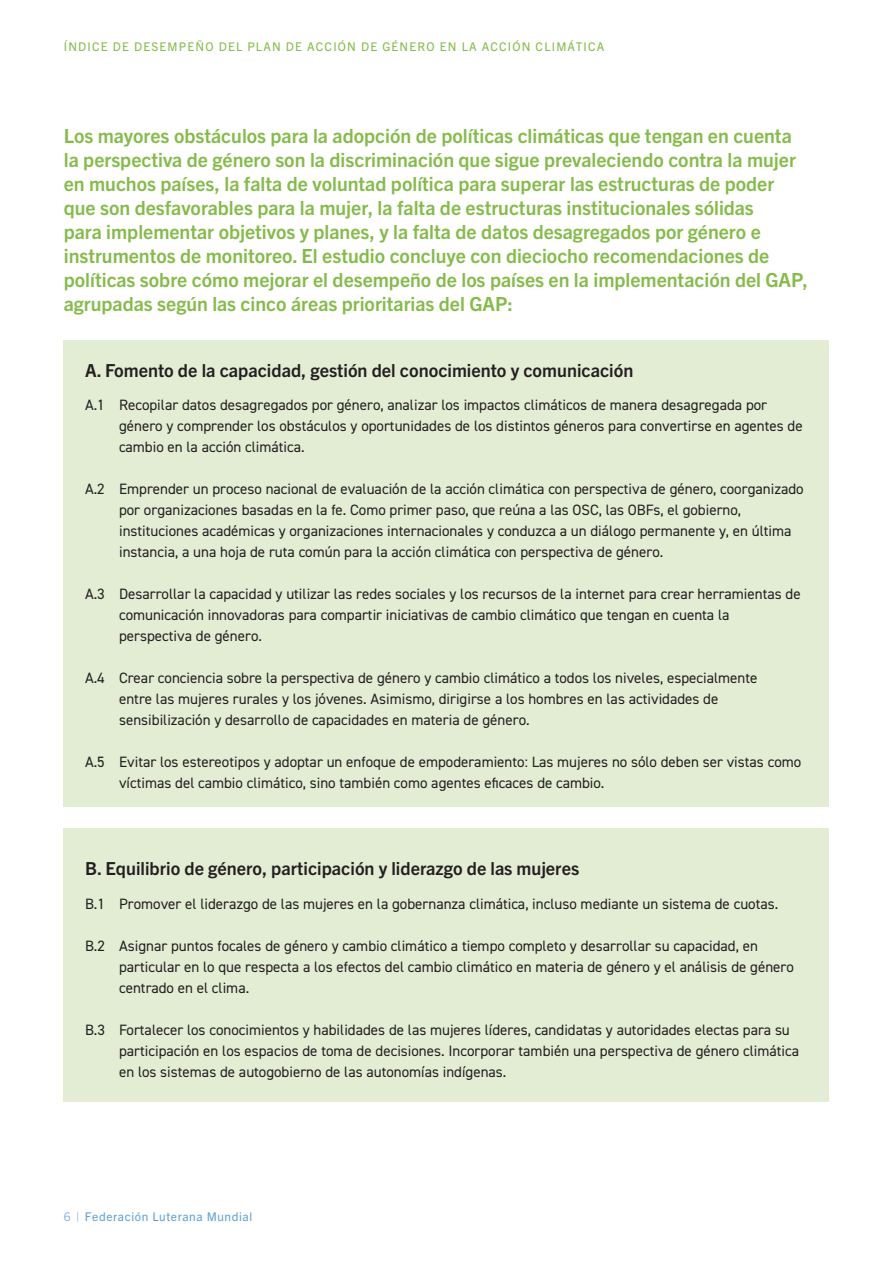
<style>
.page{position:relative;width:893px;height:1263px;background:#fff}
.page>*{position:absolute;margin:0;border:0;box-sizing:border-box;transform-origin:0 0}
.LWF_First_para_highlight{font:700 19.5px/24px "Trade Gothic Next LT Pro";color:#84bc47}
.t1{font:700 18px "Trade Gothic Next LT Pro";color:#231f20}
.LWF_Text_Regular{font:15px/21px "DIN2014";color:#231f20}
.t2{font:12px "Trade Gothic Next LT Pro";letter-spacing:.1em;color:#84bc47}
.t3{font:12px "Trade Gothic Next LT Pro";letter-spacing:.05em;color:#589fd6}
.s1{color:#8ab6e1}
</style>
<div class="page">
<div style="left:64px;top:340px;width:765px;height:467px;background:#e3edd4"></div>
<div style="left:64px;top:828px;width:765px;height:273px;background:#e3edd4"></div>
<p class="t2" style="left:64px;top:38px;width:542px">ÍNDICE DE DESEMPEÑO DEL PLAN DE ACCIÓN DE GÉNERO EN LA ACCIÓN CLIMÁTICA</p>
<p class="LWF_First_para_highlight" style="left:64px;top:122px;width:746px">Los mayores obstáculos para la adopción de políticas climáticas que tengan en cuenta la perspectiva de género son la discriminación que sigue prevaleciendo contra la mujer en muchos países, la falta de voluntad política para superar las estructuras de poder que son desfavorables para la mujer, la falta de estructuras institucionales sólidas<br>para implementar objetivos y planes, y la falta de datos desagregados por género e instrumentos de monitoreo. El estudio concluye con dieciocho recomendaciones de políticas sobre cómo mejorar el desempeño de los países en la implementación del GAP, agrupadas según las cinco áreas prioritarias del GAP:</p>
<p class="t1" style="left:85px;top:358px;width:550px">A. Fomento de la capacidad, gestión del conocimiento y comunicación</p>
<p class="LWF_Text_Regular" style="left:119px;top:394px;width:685px;text-indent:-34px">A.1 Recopilar datos desagregados por género, analizar los impactos climáticos de manera desagregada por género y comprender los obstáculos y oportunidades de los distintos géneros para convertirse en agentes de cambio en la acción climática.</p>
<p class="LWF_Text_Regular" style="left:119px;top:478px;width:686px;text-indent:-34px">A.2 Emprender un proceso nacional de evaluación de la acción climática con perspectiva de género, coorganizado por organizaciones basadas en la fe. Como primer paso, que reúna a las OSC, las OBFs, el gobierno, instituciones académicas y organizaciones internacionales y conduzca a un diálogo permanente y, en última instancia, a una hoja de ruta común para la acción climática con perspectiva de género.</p>
<p class="LWF_Text_Regular" style="left:119px;top:583px;width:683px;text-indent:-34px">A.3 Desarrollar la capacidad y utilizar las redes sociales y los recursos de la internet para crear herramientas de comunicación innovadoras para compartir iniciativas de cambio climático que tengan en cuenta la perspectiva de género.</p>
<p class="LWF_Text_Regular" style="left:119px;top:667px;width:640px;text-indent:-34px">A.4 Crear conciencia sobre la perspectiva de género y cambio climático a todos los niveles, especialmente entre las mujeres rurales y los jóvenes. Asimismo, dirigirse a los hombres en las actividades de sensibilización y desarrollo de capacidades en materia de género.</p>
<p class="LWF_Text_Regular" style="left:119px;top:751px;width:684px;text-indent:-34px">A.5 Evitar los estereotipos y adoptar un enfoque de empoderamiento: Las mujeres no sólo deben ser vistas como víctimas del cambio climático, sino también como agentes eficaces de cambio.</p>
<p class="t1" style="left:85px;top:856px;width:496px">B. Equilibrio de género, participación y liderazgo de las mujeres</p>
<p class="LWF_Text_Regular" style="left:85px;top:893px;width:695px">B.1 Promover el liderazgo de las mujeres en la gobernanza climática, incluso mediante un sistema de cuotas.</p>
<p class="LWF_Text_Regular" style="left:119px;top:935px;width:676px;text-indent:-34px">B.2 Asignar puntos focales de género y cambio climático a tiempo completo y desarrollar su capacidad, en particular en lo que respecta a los efectos del cambio climático en materia de género y el análisis de género centrado en el clima.</p>
<p class="LWF_Text_Regular" style="left:119px;top:1019px;width:681px;text-indent:-34px">B.3 Fortalecer los conocimientos y habilidades de las mujeres líderes, candidatas y autoridades electas para su participación en los espacios de toma de decisiones. Incorporar también una perspectiva de género climática en los sistemas de autogobierno de las autonomías indígenas.</p>
<p class="t3" style="left:64px;top:1208px;width:190px"><span class="s1">6 |</span> Federación Luterana Mundial</p>
</div>
